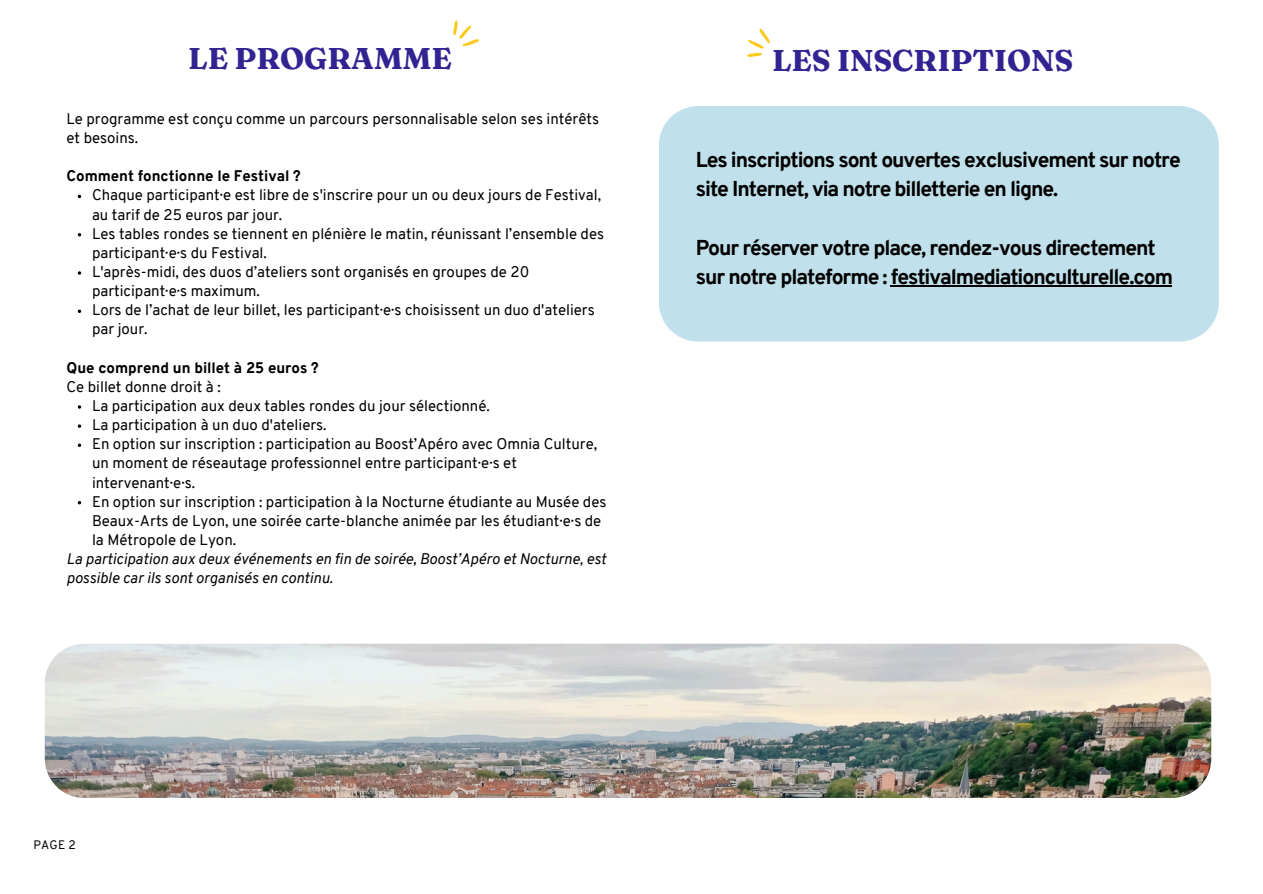
<style>
.page{position:relative;width:1263px;height:894px;background:#fff}
.page>*{position:absolute;margin:0;border:0;box-sizing:border-box;transform-origin:0 0}
.t1{font:700 30px "Fraunces 9 pt";color:#322392}
.t2{font:800 21px/29.2px "Overpass";letter-spacing:-.05em;color:#000}
.t3{font:15px/19.2px "Overpass";color:#000}
.t4{font:italic 15px/19.2px "Overpass";color:#000}
.t5{font:800 15px/19.2px "Overpass";color:#000}
.t6{font:12px "Overpass";color:#000}
.s1{font-weight:400}
</style>
<div class="page">
<svg style="left:453px;top:20px;width:26px;height:27px"></svg>
<svg style="left:78px;top:309px;width:3px;height:4px"></svg>
<svg style="left:78px;top:443px;width:3px;height:4px"></svg>
<img style="left:45px;top:643px;width:1166px;height:154px;border-radius:39px">
<div style="left:659px;top:106px;width:559px;height:235px;background:#c0e0eb"></div>
<hr style="left:891px;top:285px;width:281px;height:1px;background:#000">
<svg style="left:747px;top:28px;width:23px;height:29px"></svg>
<h1 class="t1" style="left:188px;top:40px;width:265px">LE PROGRAMME</h1>
<p class="t3" style="left:67px;top:110px;width:534px">Le programme est conçu comme un parcours personnalisable selon ses intérêts et besoins.</p>
<h1 class="t5" style="left:67px;top:168px;width:236px">Comment fonctionne le Festival ?</h1>
<h4 class="t3" style="left:92px;top:187px;width:511px">Chaque participant·e est libre de s'inscrire pour un ou deux jours de Festival, au tarif de 25 euros par jour.</h4>
<h3 class="t3" style="left:92px;top:225px;width:514px">Les tables rondes se tiennent en plénière le matin, réunissant l’ensemble des participant·e·s du Festival.</h3>
<p class="t3" style="left:92px;top:263px;width:439px">L'après-midi, des duos d’ateliers sont organisés en groupes de 20 participant·e·s maximum.</p>
<p class="t3" style="left:92px;top:302px;width:504px">Lors de l’achat de leur billet, les participant·e·s choisissent un duo d'ateliers par jour.</p>
<p class="t5" style="left:67px;top:359px;width:254px">Que comprend un billet à 25 euros ?<br><span class="s1">Ce billet donne droit à :</span></p>
<p class="t3" style="left:92px;top:397px;width:399px">La participation aux deux tables rondes du jour sélectionné.</p>
<h4 class="t3" style="left:92px;top:416px;width:236px">La participation à un duo d'ateliers.</h4>
<p class="t3" style="left:92px;top:435px;width:507px">En option sur inscription : participation au Boost’Apéro avec Omnia Culture, un moment de réseautage professionnel entre participant·e·s et intervenant·e·s.</p>
<p class="t3" style="left:92px;top:493px;width:516px">En option sur inscription : participation à la Nocturne étudiante au Musée des<br>Beaux-Arts de Lyon, une soirée carte-blanche animée par les étudiant·e·s de la Métropole de Lyon.</p>
<p class="t4" style="left:67px;top:550px;width:541px">La participation aux deux événements en fin de soirée, Boost’Apéro et Nocturne, est possible car ils sont organisés en continu.</p>
<h2 class="t1" style="left:772px;top:42px;width:303px">LES INSCRIPTIONS</h2>
<h4 class="t2" style="left:696px;top:147px;width:486px">Les inscriptions sont ouvertes exclusivement sur notre site Internet, via notre billetterie en ligne.</h4>
<h2 class="t2" style="left:696px;top:235px;width:479px">Pour réserver votre place, rendez-vous directement sur notre plateforme : festivalmediationculturelle.com</h2>
<p class="t6" style="left:33px;top:840px;width:44px">PAGE 2</p>
</div>
